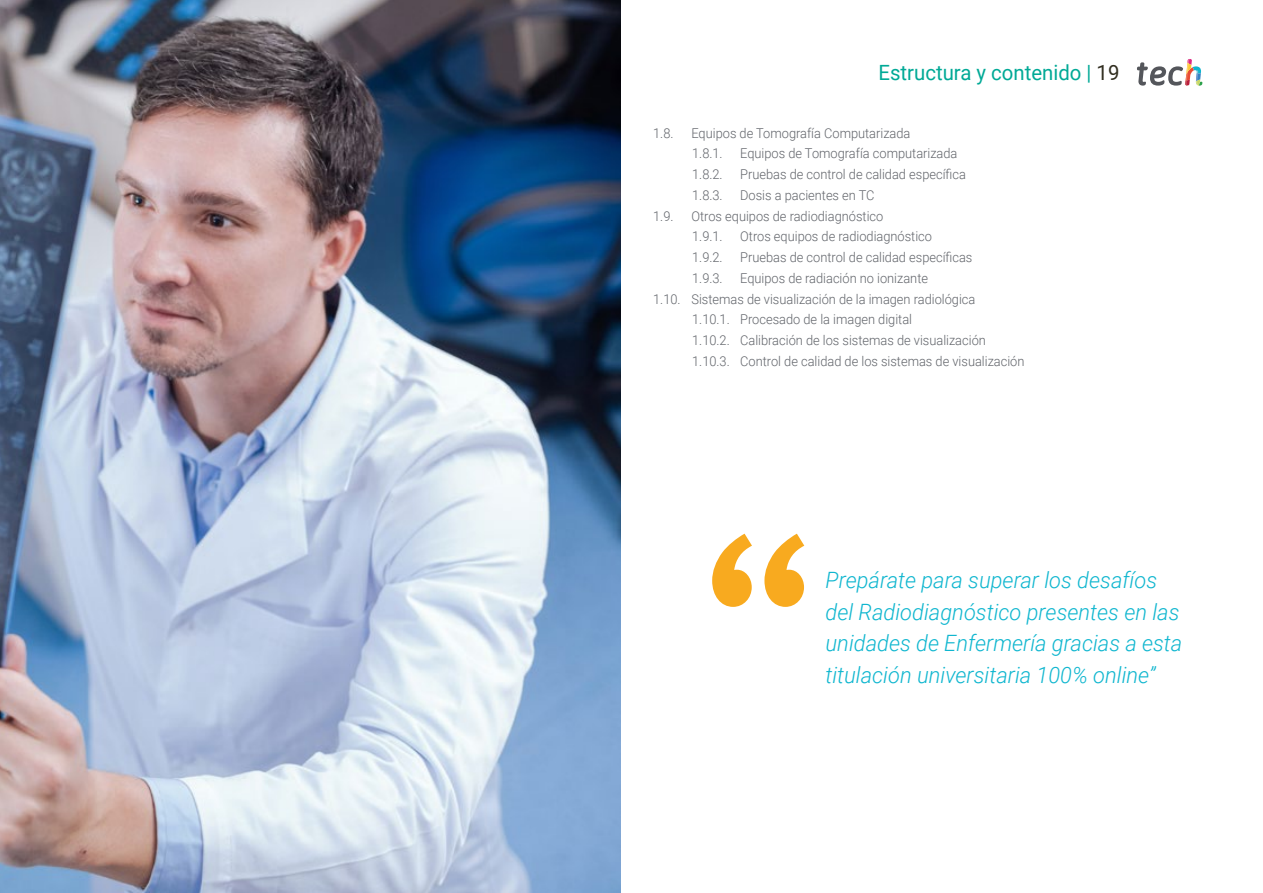
<style>
.page{position:relative;width:1263px;height:893px;background:#fff}
.page>*{position:absolute;margin:0;border:0;box-sizing:border-box;transform-origin:0 0}
.t1{font:italic 300 22.5px/31.5px "Roboto";color:#0fb6cf}
.t2{font:21px "Roboto";color:#00a996}
.t3{font:300 13.5px/20.7px "Roboto";color:#61646a;scale:.95 1}
.s1{color:#312e20}
</style>
<div class="page">
<img style="left:0;top:0;width:621px;height:893px">
<svg style="left:712px;top:534px;width:92px;height:73px"></svg>
<svg style="left:1137px;top:59px;width:65px;height:27px"></svg>
<h2 class="t2" style="left:878px;top:57px;width:242px">Estructura y contenido | <span class="s1">19</span></h2>
<p class="t3" style="left:653px;top:122px;width:23px">1.8.</p>
<p class="t3" style="left:691px;top:122px;width:232px">Equipos de Tomografía Computarizada<br>1.8.1.</p>
<p class="t3" style="left:740px;top:143px;width:230px">Equipos de Tomografía computarizada</p>
<p class="t3" style="left:692px;top:164px;width:34px">1.8.2.</p>
<p class="t3" style="left:740px;top:164px;width:239px">Pruebas de control de calidad específica</p>
<p class="t3" style="left:692px;top:184px;width:34px">1.8.3.</p>
<p class="t3" style="left:740px;top:184px;width:143px">Dosis a pacientes en TC</p>
<p class="t3" style="left:653px;top:205px;width:23px">1.9.</p>
<p class="t3" style="left:691px;top:205px;width:203px">Otros equipos de radiodiagnóstico<br>1.9.1.</p>
<p class="t3" style="left:740px;top:226px;width:203px">Otros equipos de radiodiagnóstico</p>
<p class="t3" style="left:692px;top:247px;width:34px">1.9.2.</p>
<p class="t3" style="left:740px;top:247px;width:246px">Pruebas de control de calidad específicas</p>
<p class="t3" style="left:692px;top:267px;width:34px">1.9.3.</p>
<p class="t3" style="left:740px;top:267px;width:199px">Equipos de radiación no ionizante</p>
<p class="t3" style="left:653px;top:288px;width:341px">1.10. Sistemas de visualización de la imagen radiológica</p>
<p class="t3" style="left:692px;top:309px;width:233px">1.10.1. Procesado de la imagen digital</p>
<p class="t3" style="left:692px;top:330px;width:311px">1.10.2. Calibración de los sistemas de visualización</p>
<p class="t3" style="left:692px;top:350px;width:351px">1.10.3. Control de calidad de los sistemas de visualización</p>
<h1 class="t1" style="left:825px;top:564px;width:358px">Prepárate para superar los desafíos del Radiodiagnóstico presentes en las unidades de Enfermería gracias a esta titulación universitaria 100% online”</h1>
</div>
